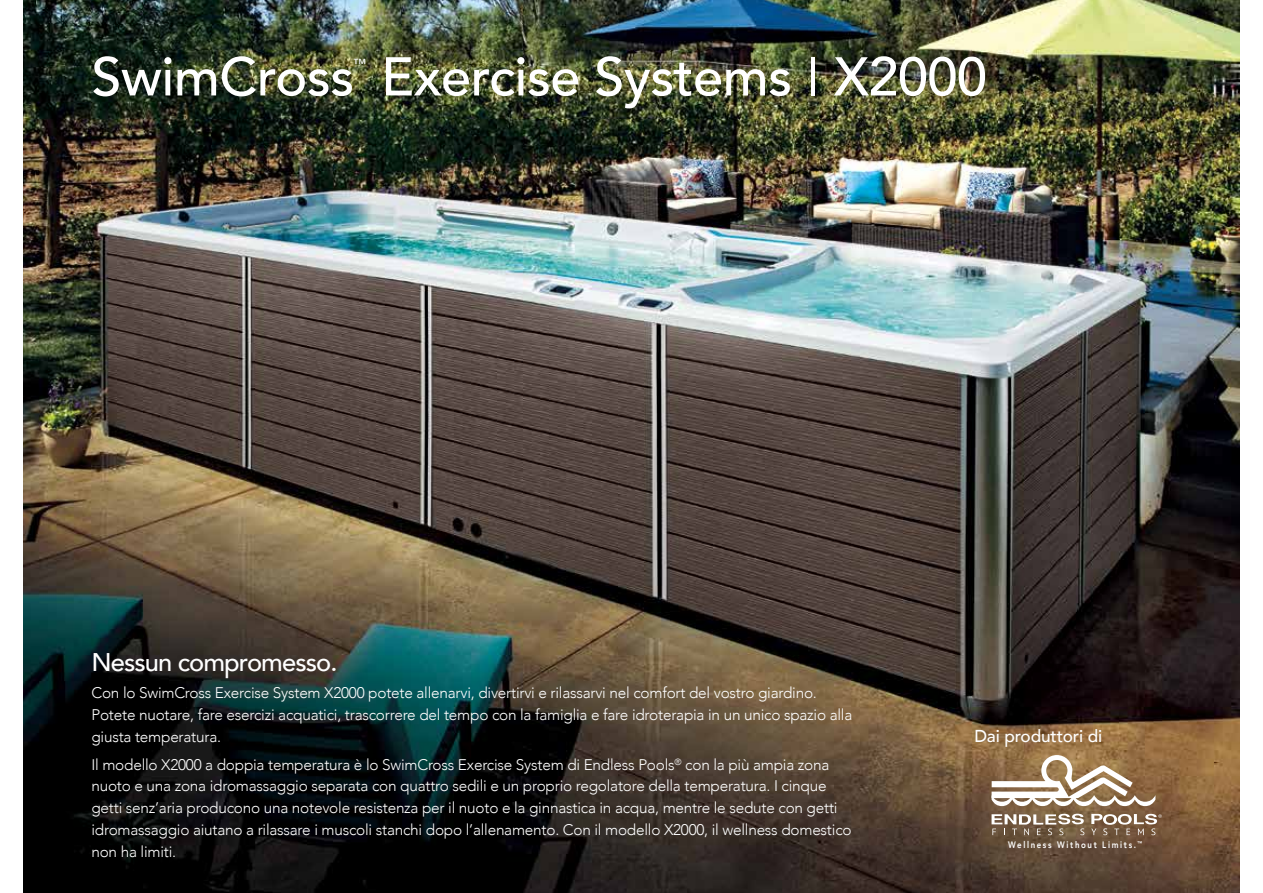
<style>
.page{position:relative;width:1263px;height:893px;background:#fff}
.page>*{position:absolute;margin:0;border:0;box-sizing:border-box;transform-origin:0 0}
.t1{font:500 54px "Avenir";letter-spacing:-.01em;color:#fff}
.t2{font:500 25.5px "Avenir";letter-spacing:-.035em;color:#fff}
.t3{font:500 17.25px "Avenir";letter-spacing:-.01em;color:#fff}
.t4{font:300 15.3px/21.8px "Avenir";letter-spacing:-.015em;color:#fff}
.t5{font:500 13.05px "Avenir";color:#fff}
.t6{font:800 9.3px "Avenir";letter-spacing:.205em;color:#fff;scale:.84 1}
.s1{font-weight:300}
</style>
<div class="page">
<img style="left:24px;top:0;width:1215px;height:893px">
<svg style="left:991px;top:755px;width:164px;height:51px"></svg>
<svg style="left:991px;top:814px;width:93px;height:21px"></svg>
<svg style="left:1091px;top:814px;width:71px;height:21px"></svg>
<h1 class="t1" style="left:91px;top:30px;width:264px">SwimCross</h1>
<p class="t5" style="left:354px;top:53px;width:15px">™</p>
<h1 class="t1" style="left:381px;top:30px;width:607px">Exercise Systems <span class="s1">I</span> X2000</h1>
<h2 class="t2" style="left:91px;top:640px;width:248px">Nessun compromesso.</h2>
<p class="t4" style="left:91px;top:682px;width:762px">Con lo SwimCross Exercise System X2000 potete allenarvi, divertirvi e rilassarvi nel comfort del vostro giardino.<br>Potete nuotare, fare esercizi acquatici, trascorrere del tempo con la famiglia e fare idroterapia in un unico spazio alla giusta temperatura.</p>
<p class="t4" style="left:91px;top:754px;width:762px">Il modello X2000 a doppia temperatura è lo SwimCross Exercise System di Endless Pools<sup>®</sup> con la più ampia zona nuoto e una zona idromassaggio separata con quattro sedili e un proprio regolatore della temperatura. I cinque getti senz’aria producono una notevole resistenza per il nuoto e la ginnastica in acqua, mentre le sedute con getti idromassaggio aiutano a rilassare i muscoli stanchi dopo l’allenamento. Con il modello X2000, il wellness domestico non ha limiti.</p>
<p class="t3" style="left:974px;top:721px;width:129px">Dai produttori di</p>
<p class="t6" style="left:1008px;top:838px;width:161px">Wellness Without Limits.<sup>™</sup></p>
</div>
